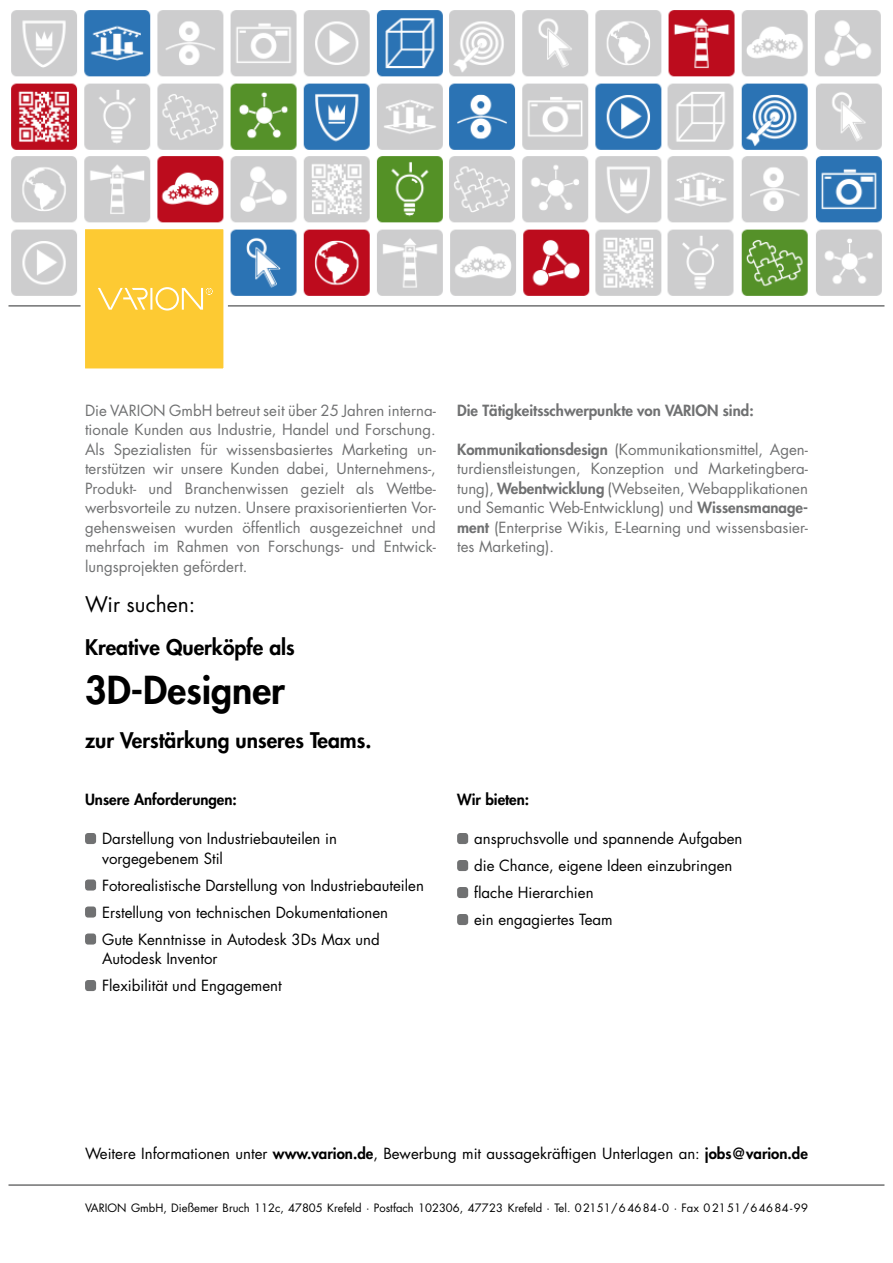
<style>
.page{position:relative;width:893px;height:1263px;background:#fff}
.page>*{position:absolute;margin:0;border:0;box-sizing:border-box;transform-origin:0 0}
.t1{font:800 37.5px "Futura LT";color:#000}
.t2{font:800 21px "Futura LT";color:#000}
.t3{font:21px "Futura LT";color:#000}
.t4{font:15px/19.5px "Futura LT";color:#707172;text-align:justify}
.t5{font:15px/27px "Futura LT";color:#000}
.t6{font:800 15px "Futura LT";color:#707172}
.t7{font:800 15px "Futura LT";color:#000}
.t8{font:11.25px "Futura LT";color:#000}
.s1{font-weight:800}
</style>
<div class="page">
<hr style="left:9px;top:305px;width:875px;height:2px;background:#707172">
<img style="left:11px;top:10px;width:871px;height:286px">
<hr style="left:9px;top:1184px;width:875px;height:2px;background:#707172">
<div style="left:85px;top:833px;width:11px;height:11px;background:#707172;border-radius:3px"></div>
<div style="left:85px;top:879px;width:11px;height:11px;background:#707172;border-radius:3px"></div>
<div style="left:85px;top:906px;width:11px;height:11px;background:#707172;border-radius:3px"></div>
<div style="left:85px;top:933px;width:11px;height:11px;background:#707172;border-radius:3px"></div>
<div style="left:85px;top:980px;width:11px;height:11px;background:#707172;border-radius:3px"></div>
<div style="left:457px;top:833px;width:11px;height:11px;background:#707172;border-radius:3px"></div>
<div style="left:457px;top:860px;width:11px;height:11px;background:#707172;border-radius:3px"></div>
<div style="left:457px;top:887px;width:11px;height:11px;background:#707172;border-radius:3px"></div>
<div style="left:457px;top:914px;width:11px;height:11px;background:#707172;border-radius:3px"></div>
<svg style="left:78px;top:222px;width:152px;height:147px;background:#fdd254"></svg>
<p class="t4" style="left:85px;top:400px;width:352px">Die VARION GmbH betreut seit über 25 Jahren interna&shy;tionale Kunden aus Industrie, Handel und Forschung.<br>Als Spezialisten für wissensbasiertes Marketing un&shy;terstützen wir unsere Kunden dabei, Unternehmens-, Produkt- und Branchenwissen gezielt als Wettbe&shy;werbsvorteile zu nutzen. Unsere praxisorientierten Vor&shy;gehensweisen wurden öffentlich ausgezeichnet und mehrfach im Rahmen von Forschungs- und Entwick&shy;lungsprojekten gefördert.</p>
<p class="t6" style="left:457px;top:400px;width:298px">Die Tätigkeitsschwerpunkte von VARION sind:</p>
<p class="t4" style="left:457px;top:440px;width:352px"><span class="s1">Kommunikationsdesign</span> (Kommunikationsmittel, Agen&shy;turdienstleistungen, Konzeption und Marketingbera&shy;tung), <span class="s1">Webentwicklung</span> (Webseiten, Webapplikationen und Semantic Web-Entwicklung) und <span class="s1">Wissensmanage&shy;ment</span> (Enterprise Wikis, E-Learning und wissensbasier&shy;tes Marketing).</p>
<h2 class="t3" style="left:85px;top:591px;width:112px">Wir suchen:</h2>
<h2 class="t2" style="left:85px;top:633px;width:211px">Kreative Querköpfe als</h2>
<h1 class="t1" style="left:85px;top:665px;width:202px">3D-Designer</h1>
<h2 class="t2" style="left:85px;top:727px;width:288px">zur Verstärkung unseres Teams.</h2>
<p class="t7" style="left:85px;top:789px;width:153px">Unsere Anforderungen:</p>
<p class="t5" style="left:102px;top:829px;width:236px;line-height:19.5px">Darstellung von Industriebauteilen in vorgegebenem Stil</p>
<p class="t5" style="left:102px;top:872px;width:323px">Fotorealistische Darstellung von Industriebauteilen<br>Erstellung von technischen Dokumentationen<br>Gute Kenntnisse in Autodesk 3Ds Max und</p>
<p class="t5" style="left:102px;top:945px;width:181px">Autodesk Inventor<br>Flexibilität und Engagement</p>
<p class="t7" style="left:457px;top:789px;width:74px">Wir bieten:</p>
<p class="t5" style="left:474px;top:825px;width:270px">anspruchsvolle und spannende Aufgaben die Chance, eigene Ideen einzubringen flache Hierarchien<br>ein engagiertes Team</p>
<p class="t5" style="left:85px;top:1140px;width:724px">Weitere Informationen unter <span class="s1">www.varion.de</span>, Bewerbung mit aussagekräftigen Unterlagen an: <span class="s1">jobs@varion.de</span></p>
<p class="t8" style="left:85px;top:1201px;width:724px">VARION GmbH, Dießemer Bruch 112c, 47805 Krefeld · Postfach 102306, 47723 Krefeld · Tel. 02151/64684-0 · Fax 0 2151/64684-99</p>
</div>
